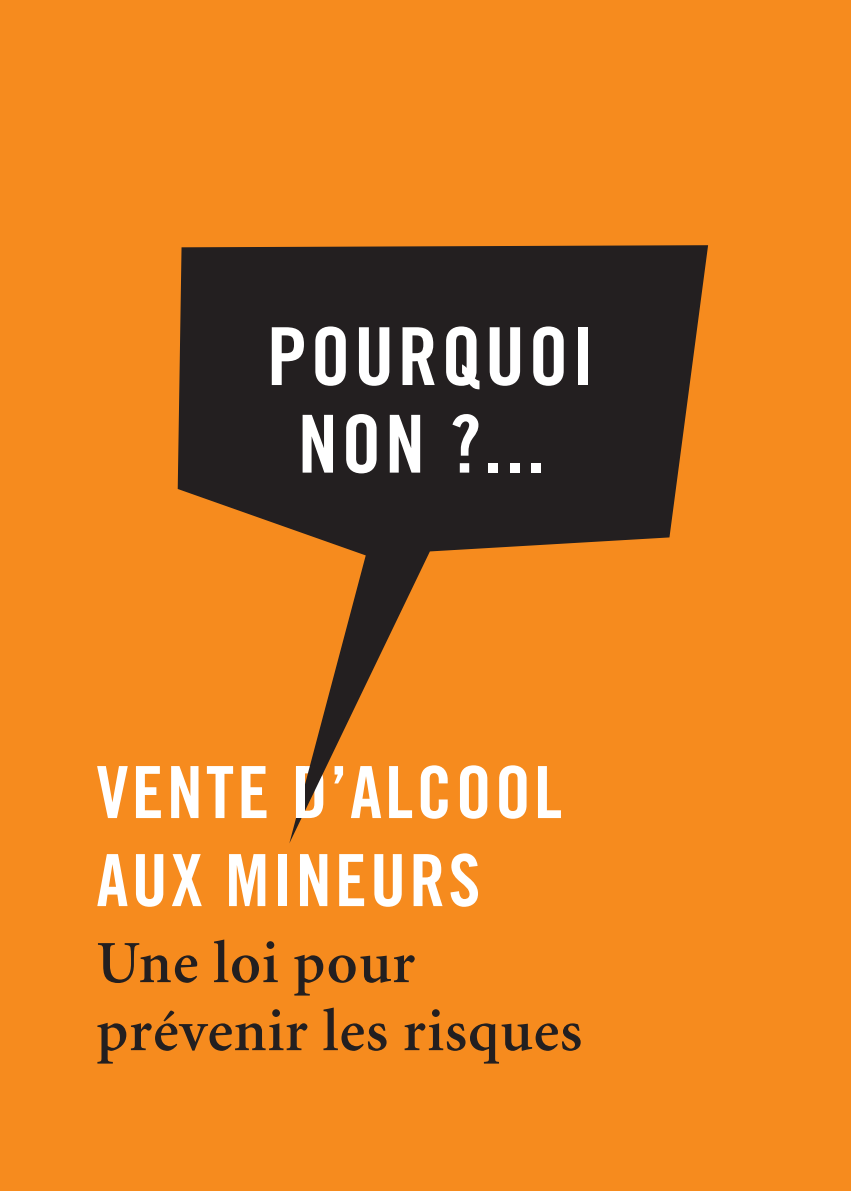
<style>
.page{position:relative;width:851px;height:1191px;background:#fff}
.page>*{position:absolute;margin:0;border:0;box-sizing:border-box;transform-origin:0 0}
.t1{font:80px/87.6px "Trade Gothic Bold Cond Twenty";letter-spacing:.045em;color:#fff;text-align:center}
.t2{font:72px/88px "Trade Gothic Bold Cond Twenty";letter-spacing:.045em;color:#fff}
.t3{font:600 60px/68px "Minion";letter-spacing:.015em;color:#231f20}
</style>
<div class="page">
<div style="left:0;top:0;width:850px;height:1191px;background:#f68b1e"></div>
<svg style="left:178px;top:245px;width:530px;height:598px"></svg>
<div style="left:296px;top:766px;width:9px;height:52px;background:#fff"></div>
<h1 class="t1" style="left:267px;top:319px;width:329px">POURQUOI<br>NON ?...</h1>
<p class="t2" style="left:96px;top:754px;width:467px">VENTE D’ALCOOL<br>AUX MINEURS</p>
<p class="t3" style="left:96px;top:934px;width:487px">Une loi pour prévenir les risques</p>
</div>
